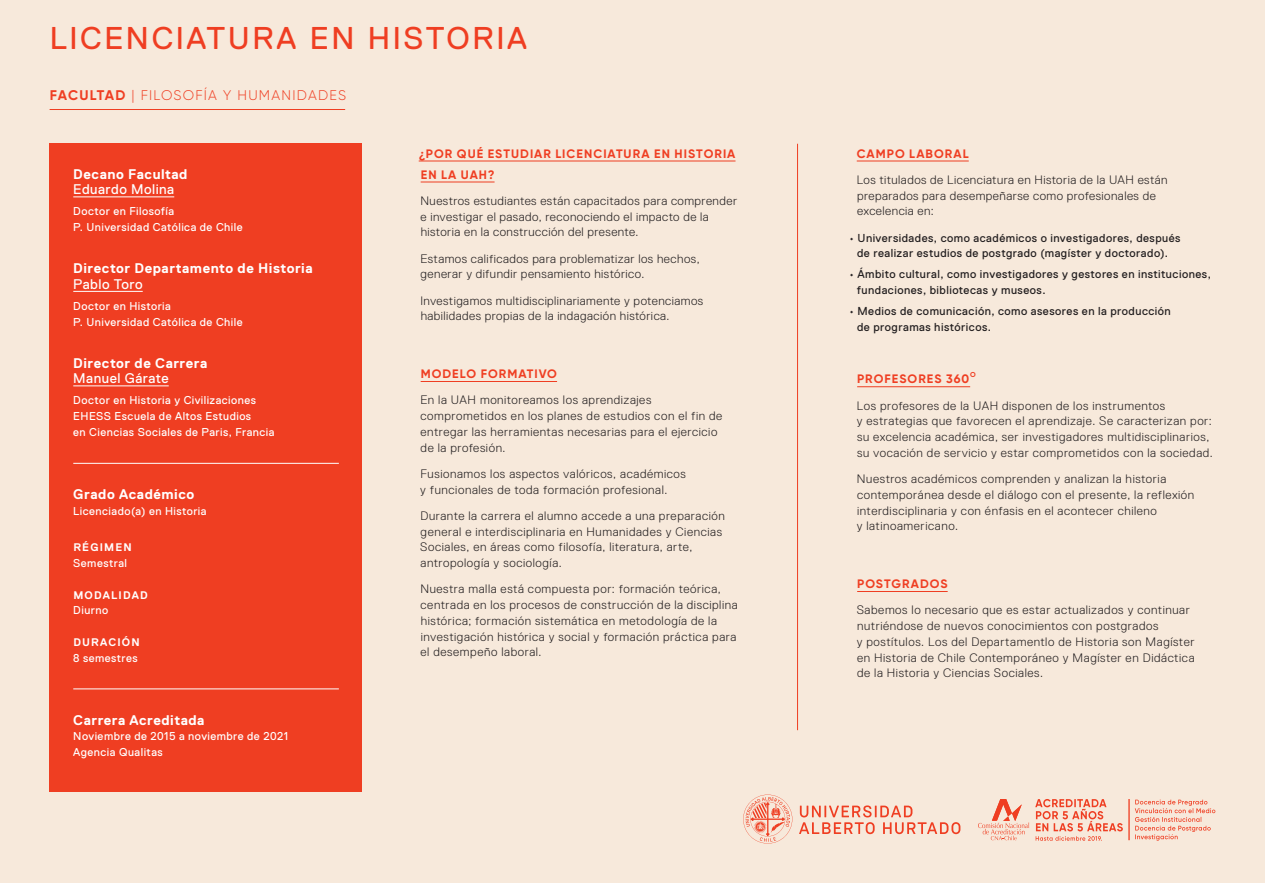
<style>
.page{position:relative;width:1265px;height:883px;background:#f7e9db}
.page>*{position:absolute;margin:0;border:0;box-sizing:border-box;transform-origin:0 0}
.nombre_carrera{font:31.5px "Replica Pro";letter-spacing:.08em;color:#ef3e22}
.tx_recuadro{font:700 14px/15.8px "Replica Pro";letter-spacing:.035em;color:#fff}
.facultad{font:300 14px "Gilroy";letter-spacing:.09em;color:#ef3e22}
.tx_continuo{font:300 12.25px/15.8px "Replica Pro";letter-spacing:.045em;color:#231f20}
.tx_continuo_c__sangr{font:300 12.25px/15.8px "Replica Pro";letter-spacing:.045em;color:#231f20}
.tx_continuo-2{font:700 12.25px/21px "Gilroy";letter-spacing:.085em;color:#ef3e22}
.tx_continuo_c__sangr-2{font:700 12.25px "Gilroy";letter-spacing:.08em;color:#ef3e22}
.tx_continuo_c__sangr-3{font:11.55px/15.8px "Replica Pro";letter-spacing:.04em;color:#231f20}
.tx_recuadro-2{font:11.38px/15.8px "Replica Pro";letter-spacing:.04em;color:#fff}
.tx_recuadro-3{font:700 11.03px "Replica Pro";letter-spacing:.11em;color:#fff}
.tx_continuo_c__sangr-4{font:700 7.17px "Gilroy";color:#ef3e22}
.s1{font-weight:700}
.s2{font-weight:400}
</style>
<div class="page">
<svg style="left:799px;top:805px;width:161px;height:29px"></svg>
<svg style="left:743px;top:795px;width:49px;height:49px"></svg>
<svg style="left:978px;top:799px;width:145px;height:42px"></svg>
<hr style="left:1128px;top:799px;width:2px;height:41px;background:#ef3e22">
<svg style="left:1135px;top:800px;width:80px;height:41px"></svg>
<div style="left:50px;top:144px;width:312px;height:648px;background:#ef3e22"></div>
<hr style="left:50px;top:109px;width:295px;height:1px;background:#ef3e22">
<hr style="left:73px;top:197px;width:101px;height:1px;background:#fff">
<hr style="left:73px;top:291px;width:70px;height:1px;background:#fff">
<hr style="left:73px;top:386px;width:96px;height:1px;background:#fff">
<hr style="left:419px;top:161px;width:317px;height:1px;background:#ef3e22">
<hr style="left:421px;top:182px;width:74px;height:1px;background:#ef3e22">
<hr style="left:421px;top:381px;width:136px;height:1px;background:#ef3e22">
<hr style="left:857px;top:161px;width:112px;height:1px;background:#ef3e22">
<hr style="left:857px;top:386px;width:113px;height:1px;background:#ef3e22">
<hr style="left:857px;top:591px;width:91px;height:1px;background:#ef3e22">
<hr style="left:797px;top:144px;width:1px;height:586px;background:#ef3e22">
<hr style="left:73px;top:463px;width:266px;height:1px;background:#fff">
<hr style="left:73px;top:688px;width:266px;height:1px;background:#fff">
<p class="nombre_carrera" style="left:50px;top:21px;width:479px">LICENCIATURA EN HISTORIA</p>
<p class="facultad" style="left:50px;top:87px;width:298px"><span class="s1">FACULTAD</span> | FILOSOFÍA Y HUMANIDADES</p>
<p class="tx_recuadro" style="left:73px;top:166px;width:116px">Decano Facultad<br><span class="s2">Eduardo Molina</span></p>
<p class="tx_recuadro-2" style="left:73px;top:204px;width:171px">Doctor en Filosofía<br>P. Universidad Católica de Chile</p>
<p class="tx_recuadro" style="left:73px;top:260px;width:241px">Director Departamento de Historia<br><span class="s2">Pablo Toro</span></p>
<p class="tx_recuadro-2" style="left:73px;top:298px;width:171px">Doctor en Historia<br>P. Universidad Católica de Chile</p>
<p class="tx_recuadro" style="left:73px;top:355px;width:136px">Director de Carrera<br><span class="s2">Manuel Gárate</span></p>
<p class="tx_recuadro-2" style="left:73px;top:393px;width:203px">Doctor en Historia y Civilizaciones<br>EHESS Escuela de Altos Estudios<br>en Ciencias Sociales de Paris, Francia</p>
<p class="tx_recuadro" style="left:73px;top:486px;width:122px">Grado Académico</p>
<p class="tx_recuadro-2" style="left:73px;top:503px;width:135px">Licenciado(a) en Historia</p>
<p class="tx_recuadro-3" style="left:73px;top:541px;width:60px">RÉGIMEN</p>
<p class="tx_recuadro-2" style="left:73px;top:555px;width:55px">Semestral</p>
<p class="tx_recuadro-3" style="left:73px;top:589px;width:76px">MODALIDAD</p>
<p class="tx_recuadro-2" style="left:73px;top:603px;width:36px">Diurno</p>
<p class="tx_recuadro-3" style="left:73px;top:636px;width:68px">DURACIÓN</p>
<p class="tx_recuadro-2" style="left:73px;top:650px;width:66px">8 semestres</p>
<p class="tx_recuadro" style="left:73px;top:712px;width:133px">Carrera Acreditada</p>
<p class="tx_recuadro-2" style="left:73px;top:729px;width:216px">Noviembre de 2015 a noviembre de 2021<br>Agencia Qualitas</p>
<p class="tx_continuo-2" style="left:419px;top:143px;width:318px">¿POR QUÉ ESTUDIAR LICENCIATURA EN HISTORIA<br>EN LA UAH?</p>
<p class="tx_continuo" style="left:420px;top:193px;width:318px">Nuestros estudiantes están capacitados para comprender e investigar el pasado, reconociendo el impacto de la historia en la construcción del presente.</p>
<p class="tx_continuo" style="left:420px;top:250px;width:281px">Estamos calificados para problematizar los hechos, generar y difundir pensamiento histórico.</p>
<p class="tx_continuo" style="left:420px;top:292px;width:284px">Investigamos multidisciplinariamente y potenciamos habilidades propias de la indagación histórica.</p>
<p class="tx_continuo-2" style="left:421px;top:363px;width:138px">MODELO FORMATIVO</p>
<p class="tx_continuo" style="left:420px;top:392px;width:303px">En la UAH monitoreamos los aprendizajes comprometidos en los planes de estudios con el fin de entregar las herramientas necesarias para el ejercicio de la profesión.</p>
<p class="tx_continuo" style="left:420px;top:466px;width:267px">Fusionamos los aspectos valóricos, académicos y funcionales de toda formación profesional.</p>
<p class="tx_continuo" style="left:420px;top:508px;width:306px">Durante la carrera el alumno accede a una preparación general e interdisciplinaria en Humanidades y Ciencias Sociales, en áreas como filosofía, literatura, arte, antropología y sociología.</p>
<p class="tx_continuo" style="left:420px;top:581px;width:319px">Nuestra malla está compuesta por: formación teórica, centrada en los procesos de construcción de la disciplina histórica; formación sistemática en metodología de la investigación histórica y social y formación práctica para el desempeño laboral.</p>
<p class="tx_continuo_c__sangr-2" style="left:857px;top:146px;width:113px">CAMPO LABORAL</p>
<p class="tx_continuo_c__sangr" style="left:857px;top:172px;width:312px">Los titulados de Licenciatura en Historia de la UAH están preparados para desempeñarse como profesionales de excelencia en:</p>
<p class="tx_continuo_c__sangr-3" style="left:849px;top:230px;width:333px;text-align:center">• Universidades, como académicos o investigadores, después de realizar estudios de postgrado (magíster y doctorado).</p>
<p class="tx_continuo_c__sangr-3" style="left:857px;top:266px;width:355px;text-indent:-7px">• Ámbito cultural, como investigadores y gestores en instituciones, fundaciones, bibliotecas y museos.</p>
<p class="tx_continuo_c__sangr-3" style="left:857px;top:303px;width:315px;text-indent:-8px">• Medios de comunicación, como asesores en la producción de programas históricos.</p>
<p class="tx_continuo_c__sangr-2" style="left:857px;top:371px;width:113px">PROFESORES 360</p>
<p class="tx_continuo_c__sangr-4" style="left:970px;top:370px;width:7px">O</p>
<p class="tx_continuo_c__sangr" style="left:857px;top:397px;width:358px">Los profesores de la UAH disponen de los instrumentos<br>y estrategias que favorecen el aprendizaje. Se caracterizan por: su excelencia académica, ser investigadores multidisciplinarios, su vocación de servicio y estar comprometidos con la sociedad.</p>
<p class="tx_continuo_c__sangr" style="left:857px;top:471px;width:339px">Nuestros académicos comprenden y analizan la historia contemporánea desde el diálogo con el presente, la reflexión interdisciplinaria y con énfasis en el acontecer chileno<br>y latinoamericano.</p>
<p class="tx_continuo_c__sangr-2" style="left:857px;top:576px;width:92px">POSTGRADOS</p>
<p class="tx_continuo_c__sangr" style="left:857px;top:602px;width:339px">Sabemos lo necesario que es estar actualizados y continuar nutriéndose de nuevos conocimientos con postgrados<br>y postítulos. Los del Departamentlo de Historia son Magíster en Historia de Chile Contemporáneo y Magíster en Didáctica de la Historia y Ciencias Sociales.</p>
</div>
